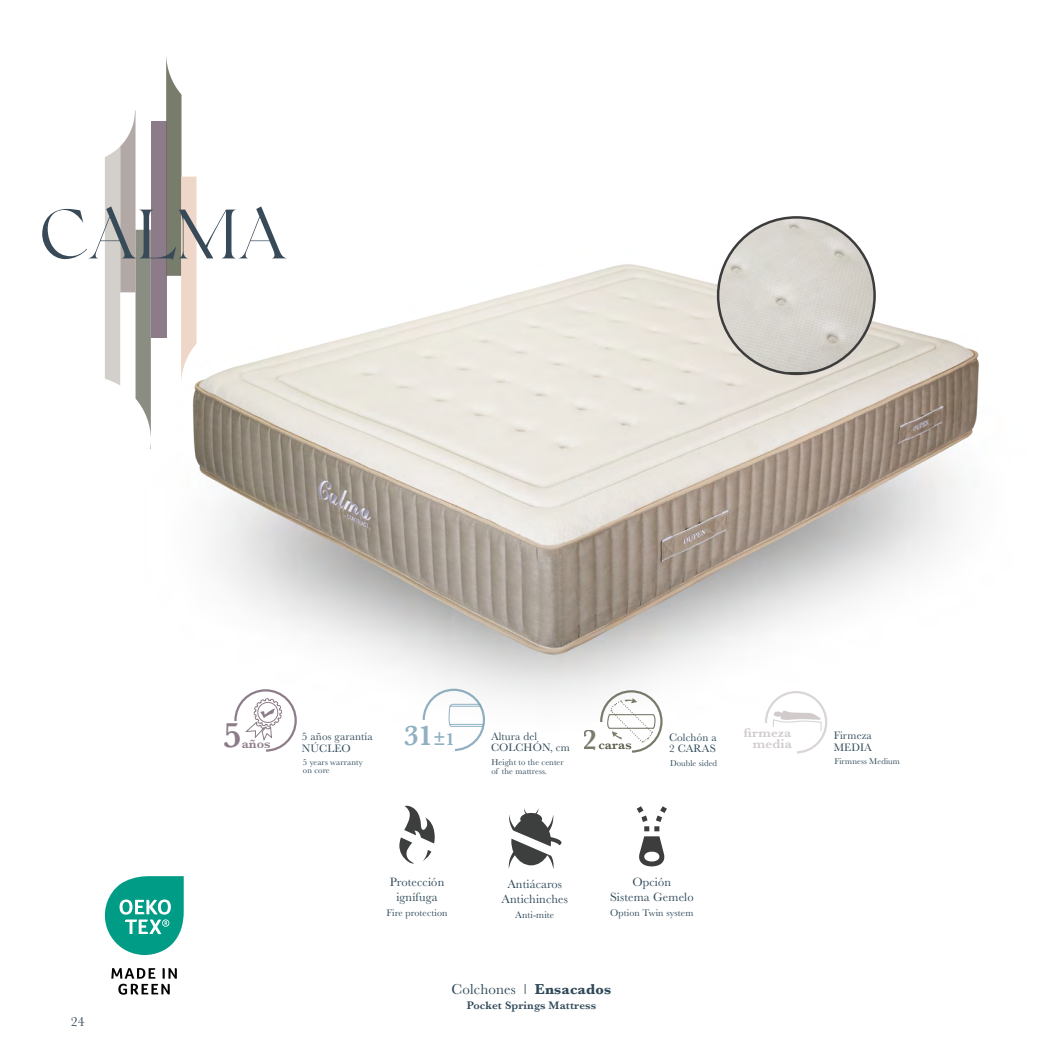
<style>
.page{position:relative;width:1063px;height:1063px;background:#fff}
.page>*{position:absolute;margin:0;border:0;box-sizing:border-box;transform-origin:0 0}
.t1{font:68.75px "Bonkyfreepersonaluse";letter-spacing:.01em;color:#384a58}
.t2{font:600 37px "Baskerville";color:#705b6b}
.t3{font:600 29.38px "Baskerville";color:#759db3}
.t4{font:600 29.38px "Baskerville";color:#565c46}
.t5{font:15px "Baskerville";letter-spacing:.01em;color:#2f4959}
.t6{font:700 15px "Baskerville";letter-spacing:.01em;color:#2f4959}
.t7{font:13.75px "Baskerville";color:#2f4959}
.t8{font:600 13.12px "Baskerville";letter-spacing:.01em;color:#d1cbcc}
.t9{font:600 13.12px "Baskerville";letter-spacing:.01em;color:#565c46}
.t10{font:600 13.12px "Baskerville";color:#705b6b}
.t11{font:12.5px/15px "Baskerville";letter-spacing:.01em;color:#2f4959;text-align:center}
.t12{font:11.25px/11.2px "Baskerville";letter-spacing:.01em;color:#2f4959}
.t13{font:600 11.25px "Baskerville";letter-spacing:.01em;color:#2f4959}
.t14{font:10px "Baskerville";letter-spacing:.01em;color:#2f4959}
.t15{font:8.75px/8.8px "Baskerville";letter-spacing:.01em;color:#2f4959}
.s1{font-size:18px}
</style>
<div class="page">
<img style="left:192px;top:181px;width:788px;height:572px">
<svg style="left:111px;top:968px;width:66px;height:27px"></svg>
<svg style="left:104px;top:876px;width:80px;height:79px"></svg>
<div style="left:423px;top:689px;width:62px;height:62px;border:2px solid #759db3;border-radius:50%"></div>
<div style="left:414px;top:721px;width:41px;height:30px;background:#fff"></div>
<svg style="left:449px;top:704px;width:35px;height:23px"></svg>
<hr style="left:450px;top:706px;width:31px;height:1px;background:#759db3">
<hr style="left:450px;top:724px;width:34px;height:1px;background:#759db3">
<div style="left:600px;top:690px;width:63px;height:63px;border:2px solid #565c46;border-radius:50%"></div>
<div style="left:591px;top:722px;width:40px;height:31px;background:#fff"></div>
<svg style="left:606px;top:698px;width:51px;height:45px"></svg>
<img style="left:718px;top:217px;width:157px;height:155px">
<svg style="left:509px;top:808px;width:52px;height:61px"></svg>
<svg style="left:399px;top:805px;width:36px;height:59px"></svg>
<svg style="left:637px;top:806px;width:30px;height:60px"></svg>
<svg style="left:105px;top:110px;width:46px;height:339px"></svg>
<div style="left:151px;top:122px;width:15px;height:216px;background:#8c7b88"></div>
<svg style="left:166px;top:56px;width:30px;height:329px"></svg>
<div style="left:234px;top:689px;width:63px;height:63px;border:2px solid #705b6b;border-radius:50%"></div>
<div style="left:225px;top:721px;width:41px;height:31px;background:#fff"></div>
<svg style="left:245px;top:698px;width:37px;height:43px"></svg>
<div style="left:765px;top:691px;width:62px;height:62px;border:2px solid #d1cbcc;border-radius:50%"></div>
<div style="left:756px;top:723px;width:40px;height:30px;background:#fff"></div>
<svg style="left:772px;top:710px;width:51px;height:22px"></svg>
<h1 class="t1" style="left:40px;top:206px;width:249px">CALMA</h1>
<h2 class="t2" style="left:222px;top:709px;width:20px">5</h2>
<h3 class="t3" style="left:404px;top:715px;width:53px">31<span class="s1">±1</span></h3>
<h3 class="t4" style="left:583px;top:719px;width:16px">2</h3>
<h3 class="t8" style="left:743px;top:724px;width:50px">firmeza</h3>
<p class="t12" style="left:834px;top:730px;width:40px">Firmeza<br>MEDIA</p>
<p class="t12" style="left:491px;top:731px;width:80px">Altura del<br>COLCHÓN, cm</p>
<p class="t12" style="left:669px;top:732px;width:49px">Colchón a<br>2 CARAS</p>
<p class="t12" style="left:302px;top:731px;width:72px">5 años garantía<br>NÚCLEO</p>
<h3 class="t10" style="left:242px;top:734px;width:31px">años</h3>
<h3 class="t8" style="left:753px;top:735px;width:40px">media</h3>
<h3 class="t9" style="left:598px;top:736px;width:35px">caras</h3>
<h3 class="t7" style="left:71px;top:1013px;width:15px">24</h3>
<p class="t15" style="left:303px;top:758px;width:61px">5 years warranty on core</p>
<p class="t15" style="left:491px;top:758px;width:74px">Height to the center</p>
<p class="t15" style="left:670px;top:759px;width:49px">Double sided</p>
<p class="t15" style="left:834px;top:757px;width:67px">Firmness Medium</p>
<p class="t15" style="left:491px;top:767px;width:57px">of the mattress.</p>
<h3 class="t11" style="left:390px;top:874px;width:56px">Protección ignífuga</h3>
<p class="t14" style="left:387px;top:906px;width:62px">Fire protection</p>
<h3 class="t11" style="left:502px;top:877px;width:68px">Antiácaros<br>Antichinches</h3>
<p class="t14" style="left:515px;top:909px;width:41px">Anti-mite</p>
<h3 class="t11" style="left:610px;top:874px;width:85px">Opción<br>Sistema Gemelo</h3>
<p class="t14" style="left:610px;top:906px;width:85px">Option Twin system</p>
<h3 class="t5" style="left:452px;top:980px;width:66px">Colchones</h3>
<h3 class="t6" style="left:535px;top:979px;width:78px">Ensacados</h3>
<p class="t13" style="left:467px;top:998px;width:131px">Pocket Springs Mattress</p>
</div>
